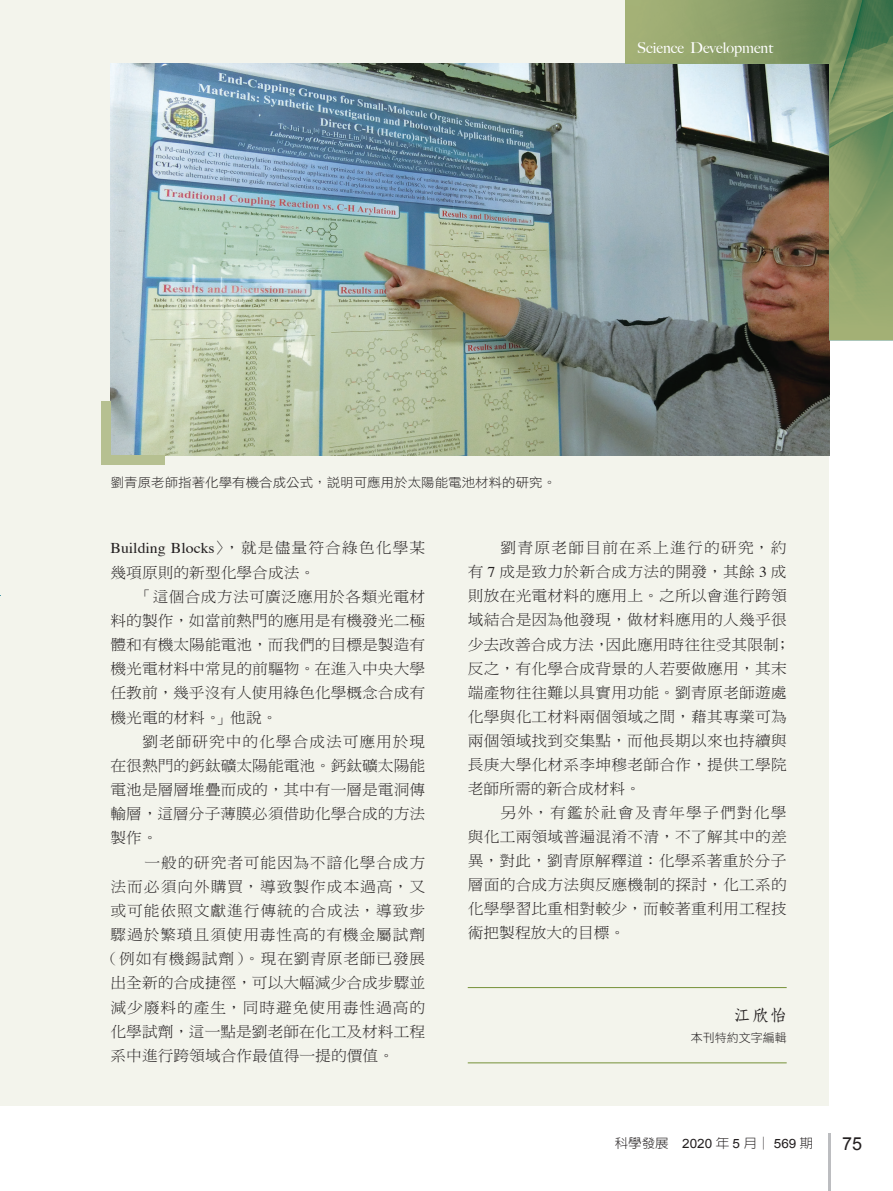
<style>
.page{position:relative;width:893px;height:1191px;background:#fff}
.page>*{position:absolute;margin:0;border:0;box-sizing:border-box;transform-origin:0 0}
.t1{font:18px "Arial";color:#231f20}
.作者_上{font:16.5px "DF Fang Song Std W6";color:#231f20}
.內文{font:15px/24px "DF Ming Std W3";letter-spacing:.015em;color:#231f20;text-align:justify;scale:1.05 1}
.內文-2{font:15px "DF Ming Std W3";letter-spacing:.06em;color:#231f20;scale:1.05 1}
.內文-3{font:15px "DF Ming Std W3";letter-spacing:.05em;color:#231f20;scale:1.05 1}
.內文-4{font:15px "DF Ming Std W3";letter-spacing:.055em;color:#231f20;scale:1.05 1}
.t2{font:500 15px "Big Caslon";color:#fff}
.圖說{font:12.9px "DF Hei Std W3";color:#231f20;scale:1.05 1}
.t3{font:300 12.9px "AR New Hei B5";color:#231f20;scale:1.05 1}
.學系_下{font:12px "DF Hei Std W3";color:#231f20}
.s1{font-family:"Times"}
.s2{font-family:"Arial";font-weight:400}
</style>
<div class="page">
<div style="left:0;top:0;width:829px;height:1106px;background:#f3f4ec"></div>
<img style="left:111px;top:64px;width:718px;height:391px">
<div style="left:101px;top:401px;width:10px;height:54px;background:#b6c091"></div>
<div style="left:101px;top:455px;width:64px;height:10px;background:#b6c091"></div>
<hr style="left:468px;top:987px;width:319px;height:1px;background:#7b9540">
<hr style="left:468px;top:1062px;width:319px;height:1px;background:#7b9540">
<hr style="left:828px;top:1133px;width:2px;height:58px;background:#bcbdc0">
<img style="left:625px;top:0;width:268px;height:340px">
<p class="t2" style="left:637px;top:35px;width:137px">Science Development</p>
<p class="圖說" style="left:111px;top:475px;width:426px">劉青原老師指著化學有機合成公式，說明可應用於太陽能電池材料的研究。</p>
<p class="內文" style="left:111px;top:536px;width:301px"><span class="s1">Building Blocks</span>〉，就是儘量符合綠色化學某幾項原則的新型化學合成法。</p>
<p class="內文" style="left:111px;top:584px;width:301px;text-indent:26px">「這個合成方法可廣泛應用於各類光電材料的製作，如當前熱門的應用是有機發光二極體和有機太陽能電池，而我們的目標是製造有機光電材料中常見的前驅物。在進入中央大學任教前，幾乎沒有人使用綠色化學概念合成有機光電的材料。」他說。</p>
<p class="內文" style="left:111px;top:729px;width:301px;text-indent:32px">劉老師研究中的化學合成法可應用於現在很熱門的鈣鈦礦太陽能電池。鈣鈦礦太陽能電池是層層堆疊而成的，其中有一層是電洞傳輸層，這層分子薄膜必須借助化學合成的方法製作。</p>
<p class="內文-3" style="left:145px;top:854px;width:269px">一般的研究者可能因為不諳化學合成方</p>
<p class="內文-2" style="left:111px;top:878px;width:301px">法而必須向外購買，導致製作成本過高，又</p>
<p class="內文-2" style="left:111px;top:902px;width:301px">或可能依照文獻進行傳統的合成法，導致步</p>
<p class="內文-4" style="left:111px;top:926px;width:301px">驟過於繁瑣且須使用毒性高的有機金屬試劑</p>
<p class="內文-3" style="left:103px;top:950px;width:309px">（例如有機錫試劑）。現在劉青原老師已發展</p>
<p class="內文" style="left:111px;top:970px;width:301px">出全新的合成捷徑，可以大幅減少合成步驟並</p>
<p class="內文-2" style="left:111px;top:999px;width:301px">減少廢料的產生，同時避免使用毒性過高的</p>
<p class="內文" style="left:111px;top:1019px;width:301px">化學試劑，這一點是劉老師在化工及材料工程</p>
<p class="內文" style="left:111px;top:1043px;width:272px">系中進行跨領域合作最值得一提的價值。</p>
<p class="內文" style="left:468px;top:536px;width:309px;text-align:left;text-indent:33px">劉青原老師目前在系上進行的研究，約有 <span class="s1">7</span> 成是致力於新合成方法的開發，其餘 <span class="s1">3</span> 成則放在光電材料的應用上。之所以會進行跨領域結合是因為他發現，做材料應用的人幾乎很少去改善合成方法，因此應用時往往受其限制；反之，有化學合成背景的人若要做應用，其末端產物往往難以具實用功能。劉青原老師遊處化學與化工材料兩個領域之間，藉其專業可為兩個領域找到交集點，而他長期以來也持續與長庚大學化材系李坤穆老師合作，提供工學院老師所需的新合成材料。</p>
<p class="內文" style="left:468px;top:800px;width:305px;text-indent:33px">另外，有鑑於社會及青年學子們對化學與化工兩領域普遍混淆不清，不了解其中的差異，對此，劉青原解釋道：化學系著重於分子層面的合成方法與反應機制的探討，化工系的化學學習比重相對較少，而較著重利用工程技術把製程放大的目標。</p>
<p class="作者_上" style="left:734px;top:1006px;width:54px">江欣怡</p>
<p class="學系_下" style="left:691px;top:1031px;width:98px">本刊特約文字編輯</p>
<p class="t3" style="left:615px;top:1136px;width:190px">科學發展 <span class="s2">2020</span> 年 <span class="s2">5</span> 月│ <span class="s2">569</span> 期</p>
<p class="t1" style="left:842px;top:1131px;width:22px">75</p>
</div>
